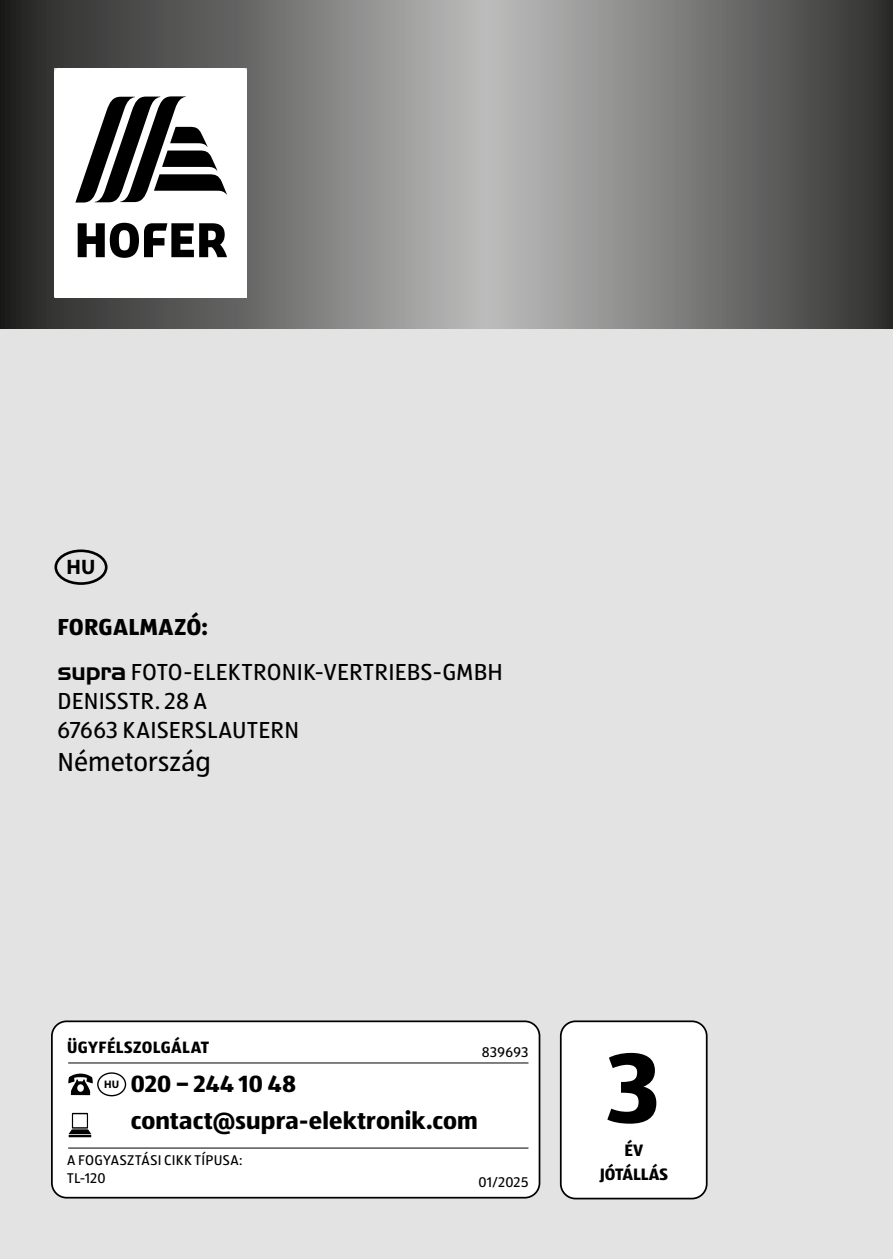
<style>
.page{position:relative;width:893px;height:1259px;background:#e3e3e3}
.page>*{position:absolute;margin:0;border:0;box-sizing:border-box;transform-origin:0 0}
.t1{font:700 102.6px "ALDISUEDOT";color:#000}
.t2{font:27px "ALDISUEDOT";letter-spacing:.005em;color:#000}
.t3{font:700 24.3px "ALDISUEDOT";letter-spacing:.01em;color:#000}
.t4{font:24px/45.9px "ALDISUEDOT";letter-spacing:.01em;color:#000}
.t5{font:700 21px "Myriad Pro";color:#000}
.t6{font:700 17.1px/24px "ALDISUEDOT";letter-spacing:.015em;color:#000;text-align:center}
.t7{font:14.7px/17.4px "ALDISUEDOT";letter-spacing:.025em;color:#000}
.t8{font:700 10.8px "Myriad Pro";color:#000}
.s1{font-weight:700}
.s2{font-family:"Handel Gothic BT"}
</style>
<div class="page">
<svg style="left:0;top:0;width:893px;height:328px;background:#787777"></svg>
<div style="left:54px;top:549px;width:54px;height:36px;border:3px solid #000;border-radius:50%"></div>
<svg style="left:54px;top:69px;width:192px;height:228px;background:#bfbfbf"></svg>
<div style="left:561px;top:1021px;width:146px;height:177px;background:#fff;border-radius:15px"></div>
<div style="left:560px;top:1020px;width:148px;height:179px;border:2px solid #000;border-radius:15px"></div>
<div style="left:52px;top:1021px;width:487px;height:176px;background:#fff;border-radius:15px"></div>
<div style="left:51px;top:1020px;width:489px;height:178px;border:2px solid #000;border-radius:15px"></div>
<hr style="left:68px;top:1062px;width:460px;height:1px;background:#000">
<hr style="left:68px;top:1147px;width:460px;height:1px;background:#000">
<svg style="left:69px;top:1112px;width:22px;height:25px"></svg>
<div style="left:97px;top:1072px;width:29px;height:24px;border:1px solid #000;border-radius:50%"></div>
<svg style="left:68px;top:1073px;width:25px;height:22px"></svg>
<p class="t5" style="left:66px;top:553px;width:31px">HU</p>
<p class="t4" style="left:57px;top:603px;width:447px"><span class="s1">FORGALMAZÓ:<br></span><span class="s2">supra</span> FOTO-ELEKTRONIK-VERTRIEBS-GMBH</p>
<p class="t4" style="left:57px;top:686px;width:243px;line-height:28.8px">DENISSTR. 28 A<br>67663 KAISERSLAUTERN</p>
<p class="t2" style="left:57px;top:744px;width:155px">Németország</p>
<p class="t6" style="left:67px;top:1034px;width:144px">ÜGYFÉLSZOLGÁLAT</p>
<p class="t8" style="left:104px;top:1077px;width:17px">HU</p>
<p class="t3" style="left:131px;top:1067px;width:167px">020 – 244 10 48</p>
<p class="t7" style="left:482px;top:1042px;width:48px">839693</p>
<p class="t3" style="left:131px;top:1104px;width:349px">contact@supra-elektronik.com</p>
<p class="t7" style="left:67px;top:1151px;width:177px">A FOGYASZTÁSI CIKK TÍPUSA:<br>TL-120</p>
<p class="t7" style="left:478px;top:1173px;width:52px">01/2025</p>
<h1 class="t1" style="left:607px;top:1018px;width:55px">3</h1>
<p class="t6" style="left:600px;top:1138px;width:70px">ÉV<br>JÓTÁLLÁS</p>
</div>
